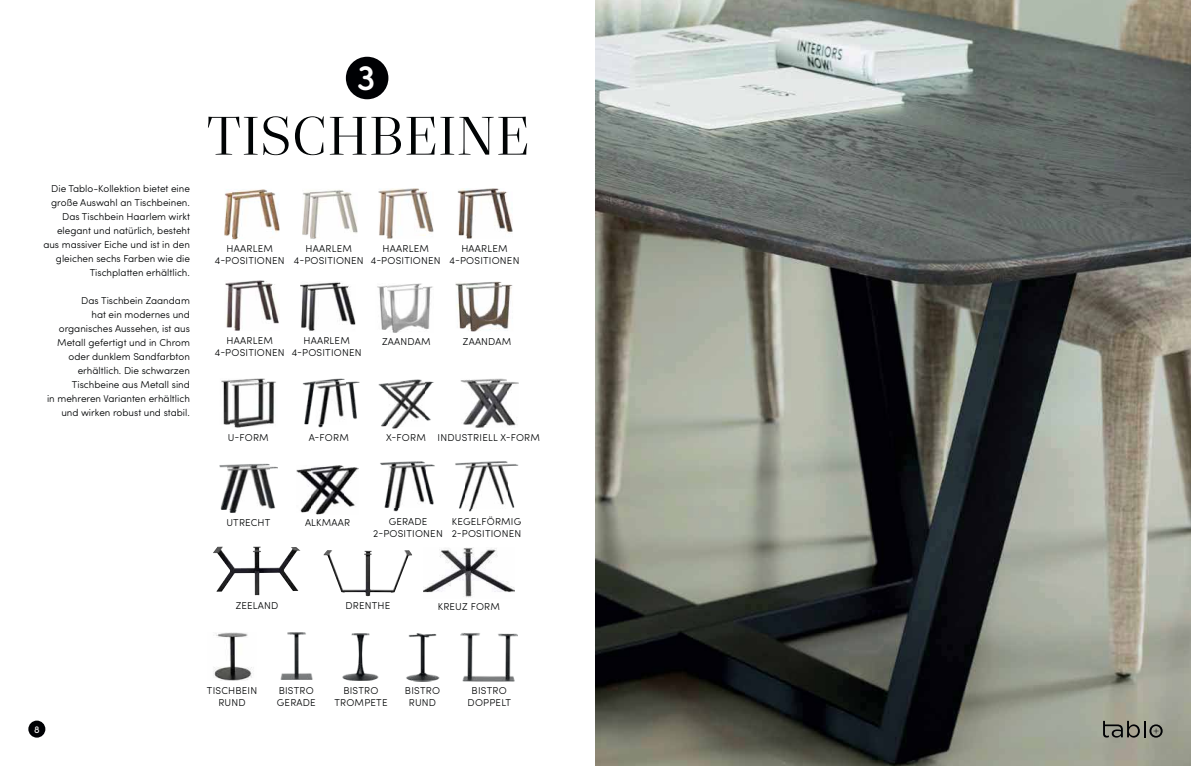
<style>
.page{position:relative;width:1191px;height:766px;background:#fff}
.page>*{position:absolute;margin:0;border:0;box-sizing:border-box;transform-origin:0 0}
.t1{font:56px "Quinn Display";color:#000304}
.t2{font:500 36px "Sofia Pro Soft";color:#fff}
.t3{font:300 10px/14px "Sofia Pro Soft";color:#000304;text-align:right}
.t4{font:300 10px/12px "Sofia Pro Soft";letter-spacing:.02em;color:#000304;text-align:center}
.t5{font:10px "Sofia Pro Soft";color:#fff}
</style>
<div class="page">
<img style="left:460px;top:633px;width:58px;height:49px">
<img style="left:406px;top:633px;width:34px;height:48px">
<img style="left:342px;top:633px;width:37px;height:47px">
<img style="left:213px;top:632px;width:39px;height:48px">
<img style="left:280px;top:632px;width:33px;height:47px">
<img style="left:213px;top:546px;width:87px;height:49px">
<img style="left:324px;top:550px;width:88px;height:46px">
<img style="left:423px;top:547px;width:92px;height:51px">
<img style="left:460px;top:378px;width:47px;height:46px">
<img style="left:472px;top:382px;width:47px;height:46px">
<img style="left:472px;top:382px;width:35px;height:42px">
<img style="left:302px;top:378px;width:43px;height:46px">
<img style="left:318px;top:381px;width:42px;height:46px">
<img style="left:315px;top:381px;width:31px;height:43px">
<img style="left:378px;top:379px;width:44px;height:47px">
<img style="left:392px;top:381px;width:42px;height:47px">
<img style="left:389px;top:381px;width:35px;height:45px">
<img style="left:221px;top:378px;width:44px;height:46px">
<img style="left:234px;top:381px;width:42px;height:46px">
<img style="left:231px;top:381px;width:35px;height:43px">
<img style="left:455px;top:461px;width:52px;height:47px">
<img style="left:469px;top:464px;width:49px;height:47px">
<img style="left:466px;top:463px;width:41px;height:45px">
<img style="left:380px;top:461px;width:45px;height:46px">
<img style="left:388px;top:464px;width:47px;height:47px">
<img style="left:388px;top:464px;width:38px;height:43px">
<img style="left:595px;top:0;width:596px;height:765px">
<svg style="left:1103px;top:720px;width:59px;height:17px"></svg>
<div style="left:28px;top:720px;width:17px;height:17px;background:#000104;border-radius:50%"></div>
<div style="left:346px;top:57px;width:42px;height:42px;background:#000104;border-radius:50%"></div>
<img style="left:224px;top:189px;width:44px;height:47px">
<img style="left:232px;top:192px;width:48px;height:47px">
<img style="left:232px;top:192px;width:40px;height:44px">
<img style="left:302px;top:189px;width:42px;height:46px">
<img style="left:310px;top:192px;width:47px;height:47px">
<img style="left:310px;top:192px;width:39px;height:44px">
<img style="left:458px;top:188px;width:41px;height:47px">
<img style="left:466px;top:191px;width:47px;height:48px">
<img style="left:466px;top:191px;width:39px;height:44px">
<img style="left:225px;top:280px;width:42px;height:47px">
<img style="left:234px;top:284px;width:45px;height:47px">
<img style="left:233px;top:283px;width:39px;height:44px">
<img style="left:378px;top:188px;width:42px;height:47px">
<img style="left:386px;top:191px;width:47px;height:48px">
<img style="left:386px;top:191px;width:39px;height:44px">
<img style="left:300px;top:282px;width:41px;height:46px">
<img style="left:308px;top:285px;width:47px;height:46px">
<img style="left:308px;top:284px;width:39px;height:44px">
<img style="left:219px;top:463px;width:50px;height:46px">
<img style="left:229px;top:466px;width:49px;height:46px">
<img style="left:228px;top:466px;width:41px;height:43px">
<img style="left:296px;top:465px;width:47px;height:47px">
<img style="left:315px;top:467px;width:44px;height:47px">
<img style="left:312px;top:467px;width:31px;height:45px">
<img style="left:377px;top:283px;width:45px;height:47px">
<img style="left:392px;top:286px;width:41px;height:47px">
<img style="left:387px;top:286px;width:35px;height:44px">
<img style="left:455px;top:281px;width:47px;height:47px">
<img style="left:470px;top:284px;width:43px;height:47px">
<img style="left:466px;top:284px;width:36px;height:44px">
<p class="t3" style="left:43px;top:182px;width:148px">Die Tablo-Kollektion bietet eine große Auswahl an Tischbeinen.<br>Das Tischbein Haarlem wirkt elegant und natürlich, besteht aus massiver Eiche und ist in den gleichen sechs Farben wie die<br>Tischplatten erhältlich.</p>
<p class="t3" style="left:47px;top:294px;width:144px">Das Tischbein Zaandam<br>hat ein modernes und organisches Aussehen, ist aus<br>Metall gefertigt und in Chrom oder dunklem Sandfarbton erhältlich. Die schwarzen<br>Tischbeine aus Metall sind<br>in mehreren Varianten erhältlich und wirken robust und stabil.</p>
<h2 class="t2" style="left:357px;top:56px;width:20px">3</h2>
<h1 class="t1" style="left:206px;top:113px;width:325px">TISCHBEINE</h1>
<p class="t4" style="left:215px;top:243px;width:71px">HAARLEM<br>4-POSITIONEN</p>
<p class="t4" style="left:294px;top:243px;width:71px">HAARLEM<br>4-POSITIONEN</p>
<p class="t4" style="left:371px;top:243px;width:71px">HAARLEM<br>4-POSITIONEN</p>
<p class="t4" style="left:449px;top:243px;width:71px">HAARLEM<br>4-POSITIONEN</p>
<p class="t4" style="left:215px;top:336px;width:71px">HAARLEM<br>4-POSITIONEN</p>
<p class="t4" style="left:292px;top:336px;width:71px">HAARLEM<br>4-POSITIONEN</p>
<p class="t4" style="left:382px;top:336px;width:50px">ZAANDAM</p>
<p class="t4" style="left:463px;top:336px;width:50px">ZAANDAM</p>
<p class="t3" style="left:309px;top:431px;width:42px">A-FORM</p>
<p class="t3" style="left:228px;top:431px;width:43px">U-FORM</p>
<p class="t3" style="left:386px;top:432px;width:41px">X-FORM</p>
<p class="t4" style="left:437px;top:432px;width:104px">INDUSTRIELL X-FORM</p>
<p class="t4" style="left:226px;top:517px;width:45px">UTRECHT</p>
<p class="t4" style="left:305px;top:517px;width:47px">ALKMAAR</p>
<p class="t4" style="left:373px;top:516px;width:71px">GERADE<br>2-POSITIONEN</p>
<p class="t4" style="left:452px;top:516px;width:71px;text-align:left">KEGELFÖRMIG<br>2-POSITIONEN</p>
<p class="t4" style="left:236px;top:600px;width:44px">ZEELAND</p>
<p class="t4" style="left:345px;top:600px;width:46px">DRENTHE</p>
<p class="t4" style="left:438px;top:601px;width:64px">KREUZ FORM</p>
<p class="t5" style="left:34px;top:723px;width:7px">8</p>
<p class="t4" style="left:207px;top:685px;width:52px">TISCHBEIN<br>RUND</p>
<p class="t4" style="left:277px;top:685px;width:40px;text-align:left">BISTRO<br>GERADE</p>
<p class="t4" style="left:334px;top:685px;width:55px">BISTRO<br>TROMPETE</p>
<p class="t4" style="left:405px;top:685px;width:37px">BISTRO<br>RUND</p>
<p class="t4" style="left:467px;top:685px;width:45px">BISTRO<br>DOPPELT</p>
</div>
